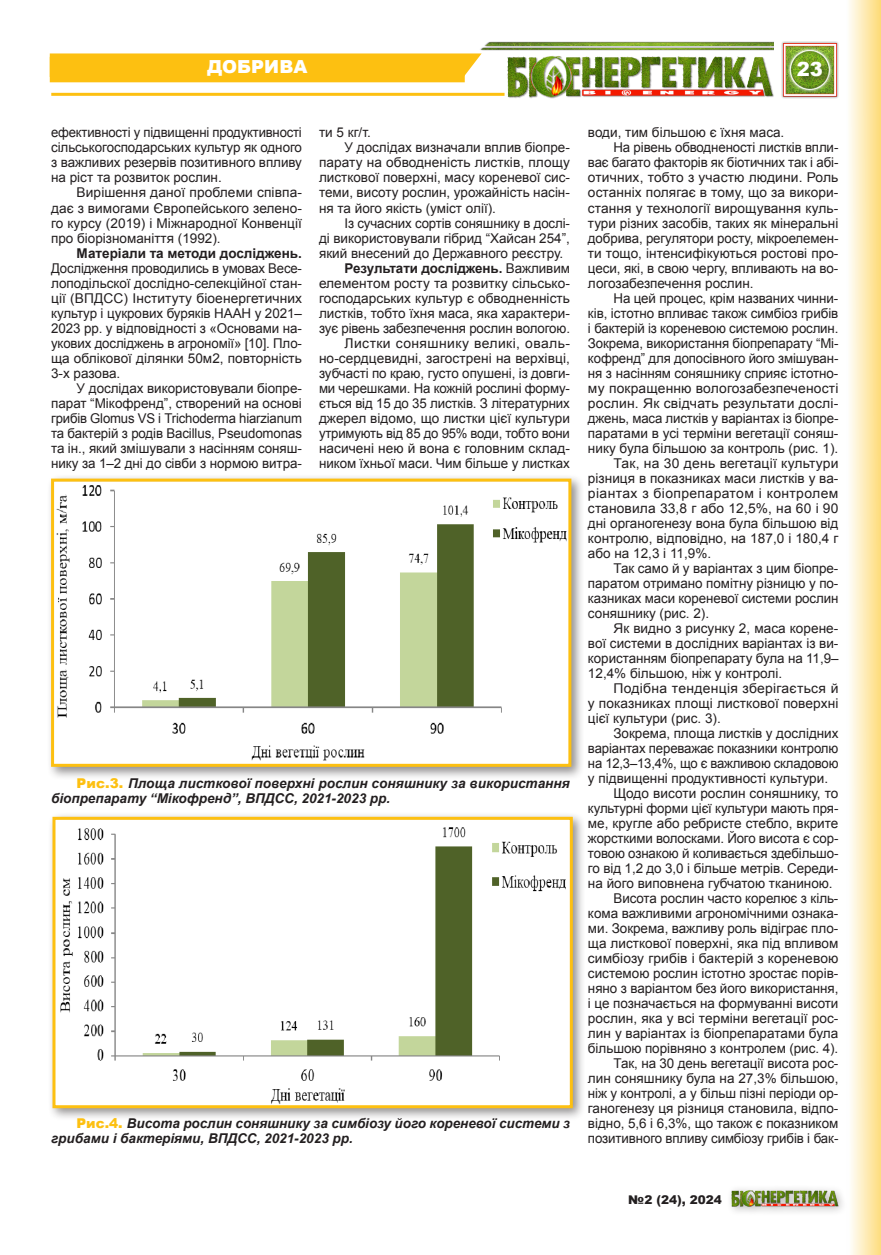
<style>
.page{position:relative;width:881px;height:1255px;background:#fff}
.page>*{position:absolute;margin:0;border:0;box-sizing:border-box;transform-origin:0 0}
.Нумерация_страниц_Л{font:900 19.5px "Arial";color:#fff}
.КОЛОНТИТУЛ{font:900 18px "Arial";color:#fff}
.Основной_Текст1{font:13.5px/15px "Arial";color:#231f20;text-align:justify}
.Основной_Текст1-2{font:italic 700 13.5px/15px "Arial";color:#231f20}
.t1{font:900 12px "Arial";color:#231f20}
.s1{font-weight:700}
.s2{font-weight:900;font-style:normal;color:#fdc011}
</style>
<div class="page">
<img style="left:781px;top:41px;width:57px;height:58px">
<div style="left:797px;top:62px;width:33px;height:22px;background:#231f20;opacity:.5"></div>
<img style="left:504px;top:56px;width:270px;height:43px">
<img style="left:480px;top:41px;width:293px;height:10px">
<div style="left:726px;top:1184px;width:120px;height:32px;background:#231f20;opacity:.35"></div>
<img style="left:730px;top:1188px;width:108px;height:20px">
<svg style="left:49px;top:53px;width:433px;height:25px;background:#fdcd43"></svg>
<div style="left:51px;top:58px;width:412px;height:23px;background:#fdc011"></div>
<div style="left:50px;top:57px;width:414px;height:25px;border:3px solid #fdc011"></div>
<hr style="left:51px;top:93px;width:453px;height:3px;background:#fdc011">
<svg style="left:845px;top:0;width:35px;height:1254px"></svg>
<div style="left:46px;top:474px;width:538px;height:306px;background:#231f20;opacity:.5"></div>
<img style="left:55px;top:482px;width:512px;height:280px">
<div style="left:51px;top:478px;width:520px;height:288px;border:3px solid #fdc011"></div>
<div style="left:48px;top:812px;width:538px;height:309px;background:#231f20;opacity:.5"></div>
<img style="left:56px;top:820px;width:512px;height:284px">
<div style="left:52px;top:816px;width:520px;height:292px;border:3px solid #fdc011"></div>
<p class="КОЛОНТИТУЛ" style="left:207px;top:53px;width:102px">ДОБРИВА</p>
<p class="Нумерация_страниц_Л" style="left:796px;top:54px;width:28px">23</p>
<p class="Основной_Текст1" style="left:51px;top:125px;width:252px">ефективності у підвищенні продуктивності сільськогосподарських культур як одного з важливих резервів позитивного впливу на ріст та розвиток рослин.</p>
<p class="Основной_Текст1" style="left:51px;top:185px;width:252px;text-indent:26px">Вирішення даної проблеми співпа&shy;дає з вимогами Європейського зелено&shy;го курсу (2019) і Міжнародної Конвенції про біорізноманіття (1992).</p>
<p class="Основной_Текст1" style="left:51px;top:245px;width:252px;text-indent:26px"><span class="s1">Матеріали та методи досліджень.<br></span>Дослідження проводились в умовах Весе&shy;лоподільскої дослідно-селекційної стан&shy;ції (ВПДСС) Інституту біоенергетичних культур і цукрових буряків НААН у 2021– 2023 рр. у відповідності з «Основами на&shy;укових досліджень в агрономії» [10]. Пло&shy;ща облікової ділянки 50м2, повторність 3-х разова.</p>
<p class="Основной_Текст1" style="left:51px;top:380px;width:252px;text-indent:26px">У дослідах використовували біопре&shy;парат “Мікофренд”, створений на основі грибів Glomus VS i Trichoderma hiarzianum та бактерій з родів Bacillus, Pseudomonas та ін., який змішували з насінням соняш&shy;нику за 1–2 дні до сівби з нормою витра-</p>
<p class="Основной_Текст1" style="left:319px;top:125px;width:53px">ти 5 кг/т.</p>
<p class="Основной_Текст1" style="left:319px;top:140px;width:252px;text-indent:26px">У дослідах визначали вплив біопре&shy;парату на обводненість листків, площу листкової поверхні, масу кореневої сис&shy;теми, висоту рослин, урожайність насін&shy;ня та його якість (уміст олії).</p>
<p class="Основной_Текст1" style="left:319px;top:215px;width:252px;text-indent:26px">Із сучасних сортів соняшнику в дослі&shy;ді використовували гібрид “Хайсан 254”, який внесений до Державного реєстру.</p>
<p class="Основной_Текст1" style="left:319px;top:260px;width:252px;text-indent:26px"><span class="s1">Результати досліджень.</span> Важливим елементом росту та розвитку сільсько&shy;господарських культур є обводненність листків, тобто їхня маса, яка характери&shy;зує рівень забезпечення рослин вологою.</p>
<p class="Основной_Текст1" style="left:319px;top:335px;width:252px;text-indent:26px">Листки соняшнику великі, оваль&shy;но-сердцевидні, загострені на верхівці, зубчасті по краю, густо опушені, із довги&shy;ми черешками. На кожній рослині форму&shy;ється від 15 до 35 листків. З літературних джерел відомо, що листки цієї культури утримують від 85 до 95% води, тобто вони насичені нею й вона є головним склад&shy;ником їхньої маси. Чим більше у листках</p>
<p class="Основной_Текст1-2" style="left:51px;top:776px;width:520px;text-indent:26px"><span class="s2">Рис.3.</span> Площа листкової поверхні рослин соняшнику за використання біопрепарату “Мікофренд”, ВПДСС, 2021-2023 рр.</p>
<p class="Основной_Текст1-2" style="left:51px;top:1116px;width:520px;text-indent:26px"><span class="s2">Рис.4.</span> Висота рослин соняшнику за симбіозу його кореневої системи з грибами і бактеріями, ВПДСС, 2021-2023 рр.</p>
<p class="Основной_Текст1" style="left:587px;top:125px;width:198px">води, тим більшою є їхня маса.</p>
<p class="Основной_Текст1" style="left:587px;top:140px;width:252px;text-indent:26px">На рівень обводненості листків впли&shy;ває багато факторів як біотичних так і абі&shy;отичних, тобто з участю людини. Роль останніх полягає в тому, що за викори&shy;стання у технології вирощування куль&shy;тури різних засобів, таких як мінеральні добрива, регулятори росту, мікроелемен&shy;ти тощо, інтенсифікуються ростові про&shy;цеси, які, в свою чергу, впливають на во&shy;логозабезпечення рослин.</p>
<p class="Основной_Текст1" style="left:587px;top:290px;width:252px;text-indent:26px">На цей процес, крім названих чинни&shy;ків, істотно впливає також симбіоз грибів і бактерій із кореневою системою рослин.<br>Зокрема, використання біопрепарату “Мі&shy;кофренд” для допосівного його змішуван&shy;ня з насінням соняшнику сприяє істотно&shy;му покращенню вологозабезпеченості рослин. Як свідчать результати дослі&shy;джень, маса листків у варіантах із біопре&shy;паратами в усі терміни вегетації соняш&shy;нику була більшою за контроль (рис. 1).</p>
<p class="Основной_Текст1" style="left:587px;top:455px;width:252px;text-indent:26px">Так, на 30 день вегетації культури різниця в показниках маси листків у ва&shy;ріантах з біопрепаратом і контролем становила 33,8 г або 12,5%, на 60 і 90 дні органогенезу вона була більшою від контролю, відповідно, на 187,0 і 180,4 г або на 12,3 і 11,9%.</p>
<p class="Основной_Текст1" style="left:587px;top:560px;width:252px;text-indent:26px">Так само й у варіантах з цим біопре&shy;паратом отримано помітну різницю у по&shy;казниках маси кореневої системи рослин соняшнику (рис. 2).</p>
<p class="Основной_Текст1" style="left:587px;top:620px;width:252px;text-indent:26px">Як видно з рисунку 2, маса корене&shy;вої системи в дослідних варіантах із ви&shy;користанням біопрепарату була на 11,9– 12,4% більшою, ніж у контролі.</p>
<p class="Основной_Текст1" style="left:587px;top:680px;width:252px;text-indent:26px">Подібна тенденція зберігається й у показниках площі листкової поверхні цієї культури (рис. 3).</p>
<p class="Основной_Текст1" style="left:587px;top:725px;width:252px;text-indent:26px">Зокрема, площа листків у дослідних варіантах переважає показники контролю на 12,3–13,4%, що є важливою складовою у підвищенні продуктивності культури.</p>
<p class="Основной_Текст1" style="left:587px;top:785px;width:252px;text-indent:26px">Щодо висоти рослин соняшнику, то культурні форми цієї культури мають пря&shy;ме, кругле або ребристе стебло, вкрите жорсткими волосками. Його висота є сор&shy;товою ознакою й коливається здебільшо&shy;го від 1,2 до 3,0 і більше метрів. Середи&shy;на його виповнена губчатою тканиною.</p>
<p class="Основной_Текст1" style="left:587px;top:890px;width:252px;text-indent:26px">Висота рослин часто корелює з кіль&shy;кома важливими агрономічними ознака&shy;ми. Зокрема, важливу роль відіграє пло&shy;ща листкової поверхні, яка під впливом симбіозу грибів і бактерій з кореневою системою рослин істотно зростає порів&shy;няно з варіантом без його використання, і це позначається на формуванні висоти рослин, яка у всі терміни вегетації рос&shy;лин у варіантах із біопрепаратами була більшою порівняно з контролем (рис. 4).</p>
<p class="Основной_Текст1" style="left:587px;top:1055px;width:252px;text-indent:26px">Так, на 30 день вегетації висота рос&shy;лин соняшнику була на 27,3% більшою, ніж у контролі, а у більш пізні періоди ор&shy;ганогенезу ця різниця становила, відпо&shy;відно, 5,6 і 6,3%, що також є показником позитивного впливу симбіозу грибів і бак-</p>
<p class="t1" style="left:628px;top:1191px;width:95px">№2 (24), 2024</p>
</div>
